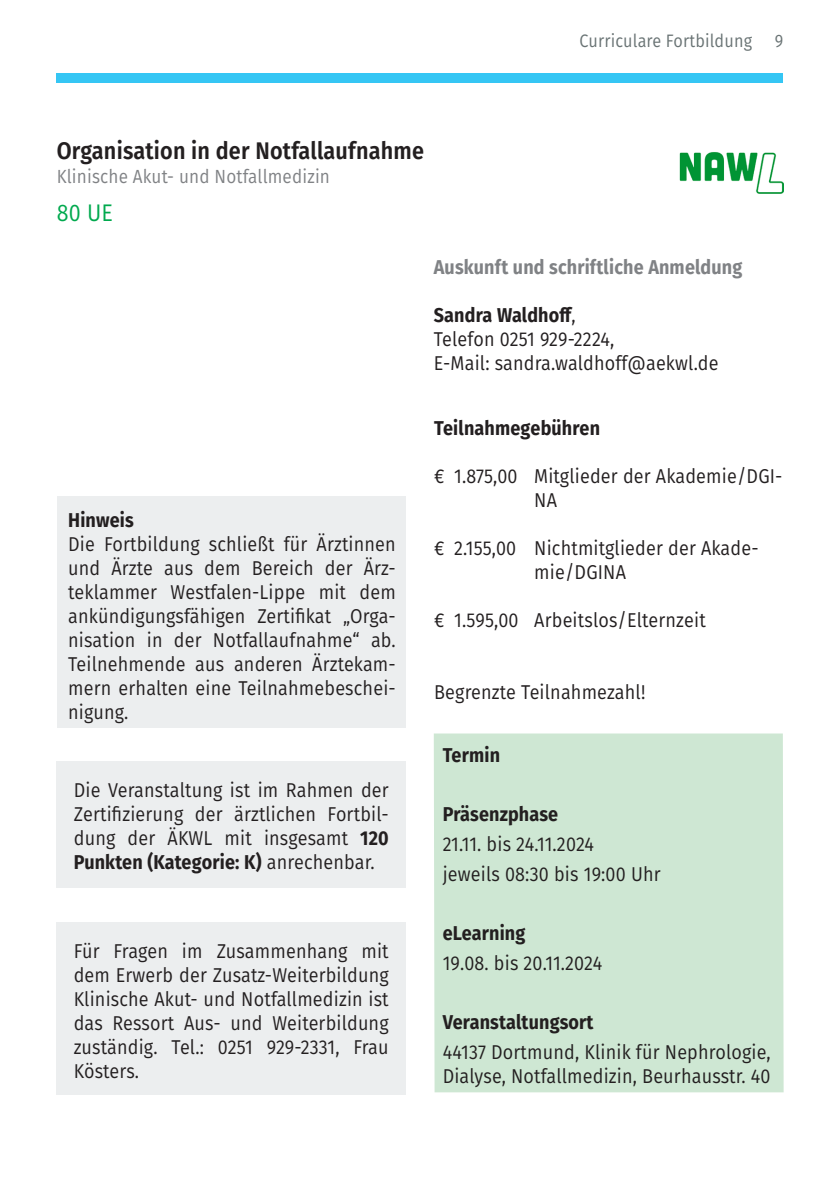
<style>
.page{position:relative;width:840px;height:1191px;background:#fff}
.page>*{position:absolute;margin:0;border:0;box-sizing:border-box;transform-origin:0 0}
.Sonstiges_12_pt{font:600 24px "Fira Sans";letter-spacing:.01em;color:#231f20;scale:.9 1}
.UE{font:24px "Fira Sans";color:#00a94e;scale:.9 1}
.Laufschrift_10_pt_Blocksatz{font:20px/24px "Fira Sans";letter-spacing:.01em;color:#231f20;text-align:justify;scale:.9 1}
.Termin_-_Grüner_Kasten{font:20px/24px "Fira Sans";letter-spacing:.01em;color:#231f20;scale:.9 1}
.Teilnahmegebühren{font:20px/24px "Fira Sans";letter-spacing:.01em;color:#231f20;scale:.9 1}
.Termin_-_Grüner_Kasten-2{font:700 20px "Fira Sans";letter-spacing:.01em;color:#231f20;scale:.9 1}
.Laufschrift_10_pt_Blocksatz-2{font:700 20px "Fira Sans";letter-spacing:.01em;color:#231f20;scale:.9 1}
.Laufschrift_10_pt_Blocksatz-3{font:700 20px "Fira Sans";letter-spacing:.01em;color:#808285;scale:.9 1}
.Laufschrift_9_5_pt{font:19px "Fira Sans";letter-spacing:.01em;color:#808285;scale:.9 1}
.t1{font:18px "Fira Sans";letter-spacing:.01em;color:#697374;scale:.9 1}
.s1{font-weight:400}
.s2{font-weight:700}
</style>
<div class="page">
<div style="left:57px;top:73px;width:725px;height:9px;background:#35c6f4"></div>
<img style="left:679px;top:152px;width:104px;height:42px">
<div style="left:57px;top:761px;width:348px;height:126px;background:#eceeef"></div>
<div style="left:57px;top:496px;width:348px;height:231px;background:#eceeef"></div>
<div style="left:434px;top:733px;width:349px;height:359px;background:#cee7d3"></div>
<div style="left:57px;top:921px;width:348px;height:173px;background:#eceeef"></div>
<p class="t1" style="left:579px;top:27px;width:193px">Curriculare Fortbildung</p>
<p class="t1" style="left:774px;top:27px;width:11px">9</p>
<p class="Sonstiges_12_pt" style="left:57px;top:130px;width:409px">Organisation in der Notfallaufnahme</p>
<p class="Laufschrift_9_5_pt" style="left:57px;top:162px;width:305px">Klinische Akut- und Notfallmedizin</p>
<p class="UE" style="left:57px;top:195px;width:64px">80 UE</p>
<p class="Laufschrift_10_pt_Blocksatz-3" style="left:433px;top:250px;width:344px">Auskunft und schriftliche Anmeldung</p>
<p class="Laufschrift_10_pt_Blocksatz-2" style="left:433px;top:298px;width:159px">Sandra Waldhoff<span class="s1">,</span></p>
<p class="Laufschrift_10_pt_Blocksatz" style="left:433px;top:326px;width:202px">Telefon 0251 929-2224,</p>
<p class="Laufschrift_10_pt_Blocksatz" style="left:433px;top:350px;width:318px">E-Mail: sandra.waldhoff@aekwl.de</p>
<p class="Laufschrift_10_pt_Blocksatz-2" style="left:68px;top:503px;width:74px">Hinweis</p>
<p class="Laufschrift_10_pt_Blocksatz" style="left:68px;top:531px;width:365px">Die Fortbildung schließt für Ärztinnen und Ärzte aus dem Bereich der Ärz&shy;teklammer Westfalen-Lippe mit dem ankündigungsfähigen Zertifikat „Orga&shy;nisation in der Notfallaufnahme“ ab.<br>Teilnehmende aus anderen Ärztekam&shy;mern erhalten eine Teilnahmebeschei&shy;nigung.</p>
<p class="Laufschrift_10_pt_Blocksatz" style="left:74px;top:778px;width:351px">Die Veranstaltung ist im Rahmen der Zertifizierung der ärztlichen Fortbil&shy;dung der ÄKWL mit insgesamt <span class="s2">120<br>Punkten (Kategorie: K)</span> anrechenbar.</p>
<p class="Laufschrift_10_pt_Blocksatz" style="left:74px;top:938px;width:351px">Für Fragen im Zusammenhang mit dem Erwerb der Zusatz-Weiterbildung Klinische Akut- und Notfallmedizin ist das Ressort Aus- und Weiterbildung zuständig. Tel.: 0251 929-2331, Frau Kösters.</p>
<p class="Laufschrift_10_pt_Blocksatz-2" style="left:434px;top:411px;width:186px">Teilnahmegebühren</p>
<p class="Teilnahmegebühren" style="left:534px;top:463px;width:277px;text-indent:-100px">€ 1.875,00 Mitglieder der Akademie/DGI-<br>NA</p>
<p class="Teilnahmegebühren" style="left:534px;top:535px;width:251px;text-indent:-100px">€ 2.155,00 Nichtmitglieder der Akade&shy;mie/DGINA</p>
<p class="Teilnahmegebühren" style="left:434px;top:607px;width:303px">€ 1.595,00 Arbeitslos/Elternzeit</p>
<p class="Laufschrift_10_pt_Blocksatz" style="left:434px;top:679px;width:236px">Begrenzte Teilnahmezahl!</p>
<p class="Termin_-_Grüner_Kasten-2" style="left:442px;top:738px;width:65px">Termin</p>
<p class="Termin_-_Grüner_Kasten-2" style="left:442px;top:797px;width:130px">Präsenzphase</p>
<p class="Termin_-_Grüner_Kasten" style="left:442px;top:831px;width:170px">21.11. bis 24.11.2024</p>
<p class="Termin_-_Grüner_Kasten" style="left:442px;top:861px;width:244px">jeweils 08:30 bis 19:00 Uhr</p>
<p class="Termin_-_Grüner_Kasten-2" style="left:442px;top:916px;width:93px">eLearning</p>
<p class="Termin_-_Grüner_Kasten" style="left:442px;top:950px;width:179px">19.08. bis 20.11.2024</p>
<p class="Termin_-_Grüner_Kasten-2" style="left:442px;top:1005px;width:169px">Veranstaltungsort</p>
<p class="Termin_-_Grüner_Kasten" style="left:442px;top:1039px;width:366px">44137 Dortmund, Klinik für Nephrologie,<br>Dialyse, Notfallmedizin, Beurhausstr. 40</p>
</div>
